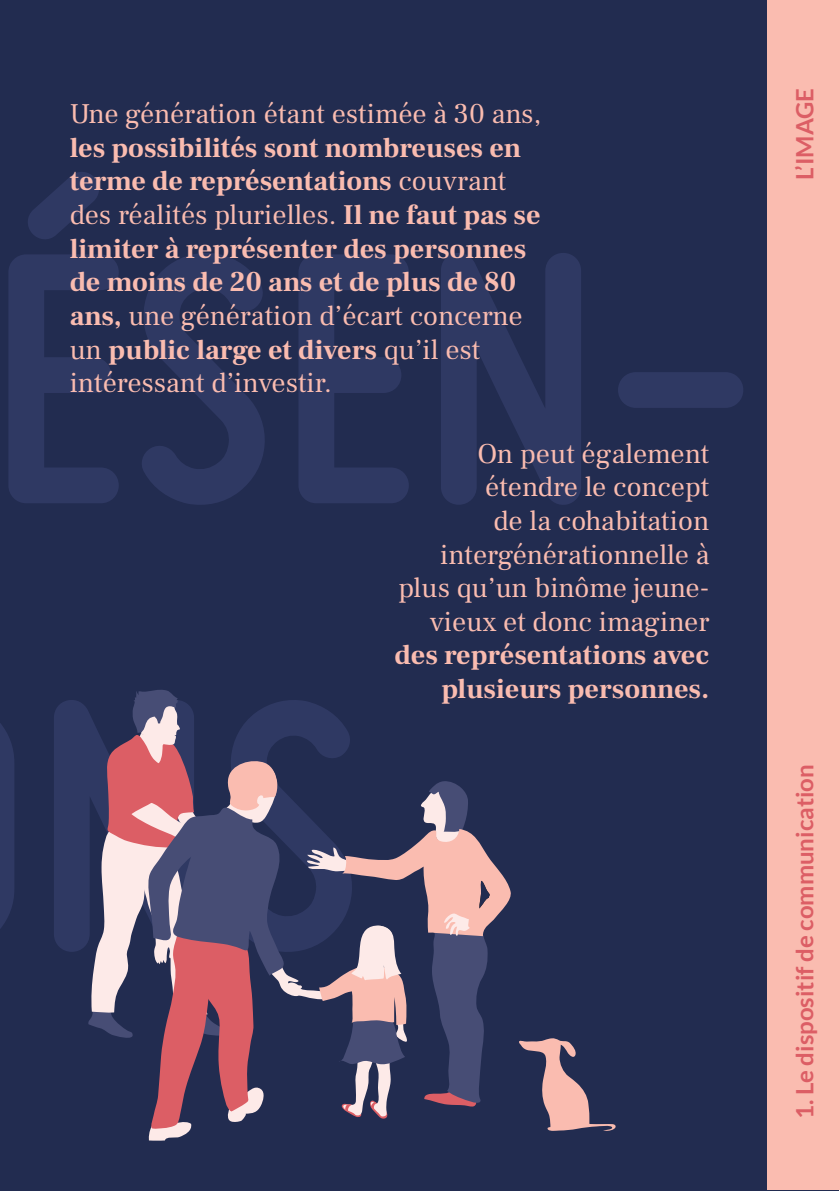
<style>
.page{position:relative;width:840px;height:1191px;background:#fff}
.page>*{position:absolute;margin:0;border:0;box-sizing:border-box;transform-origin:0 0}
.t1{font:700 28px/33.6px "Frank Ruhl Libre";color:#fabcb0}
.t2{font:28px/33.6px "Frank Ruhl Libre";color:#fabcb0;text-align:right}
.t3{font:700 24px "Lato";color:#dc5e65}
.s1{font-weight:400}
.s2{font-weight:700}
</style>
<div class="page">
<div style="left:0;top:0;width:838px;height:1191px;background:#222c50"></div>
<svg style="left:0;top:700px;width:88px;height:252px"></svg>
<svg style="left:8px;top:172px;width:734px;height:333px"></svg>
<div style="left:767px;top:0;width:72px;height:1190px;background:#fabcb0"></div>
<svg style="left:519px;top:1038px;width:97px;height:93px"></svg>
<svg style="left:88px;top:690px;width:423px;height:450px"></svg>
<p class="t1" style="left:70px;top:98px;width:472px"><span class="s1">Une génération étant estimée à 30 ans, </span>les possibilités sont nombreuses en terme de représentations <span class="s1">couvrant des réalités plurielles.</span> Il ne faut pas se limiter à représenter des personnes de moins de 20 ans et de plus de 80 ans, <span class="s1">une génération d’écart concerne un</span> public large et divers <span class="s1">qu’il est intéressant d’investir.</span></p>
<p class="t2" style="left:394px;top:437px;width:316px">On peut également étendre le concept<br>de la cohabitation intergénérationnelle à plus qu’un binôme jeune&shy;vieux et donc imaginer <span class="s2">des représentations avec plusieurs personnes.</span></p>
<p class="t3" style="left:790px;top:180px;width:93px;rotate:-90deg">L’IMAGE</p>
<p class="t3" style="left:790px;top:1119px;width:356px;rotate:-90deg">1. Le dispositif de communication</p>
</div>
